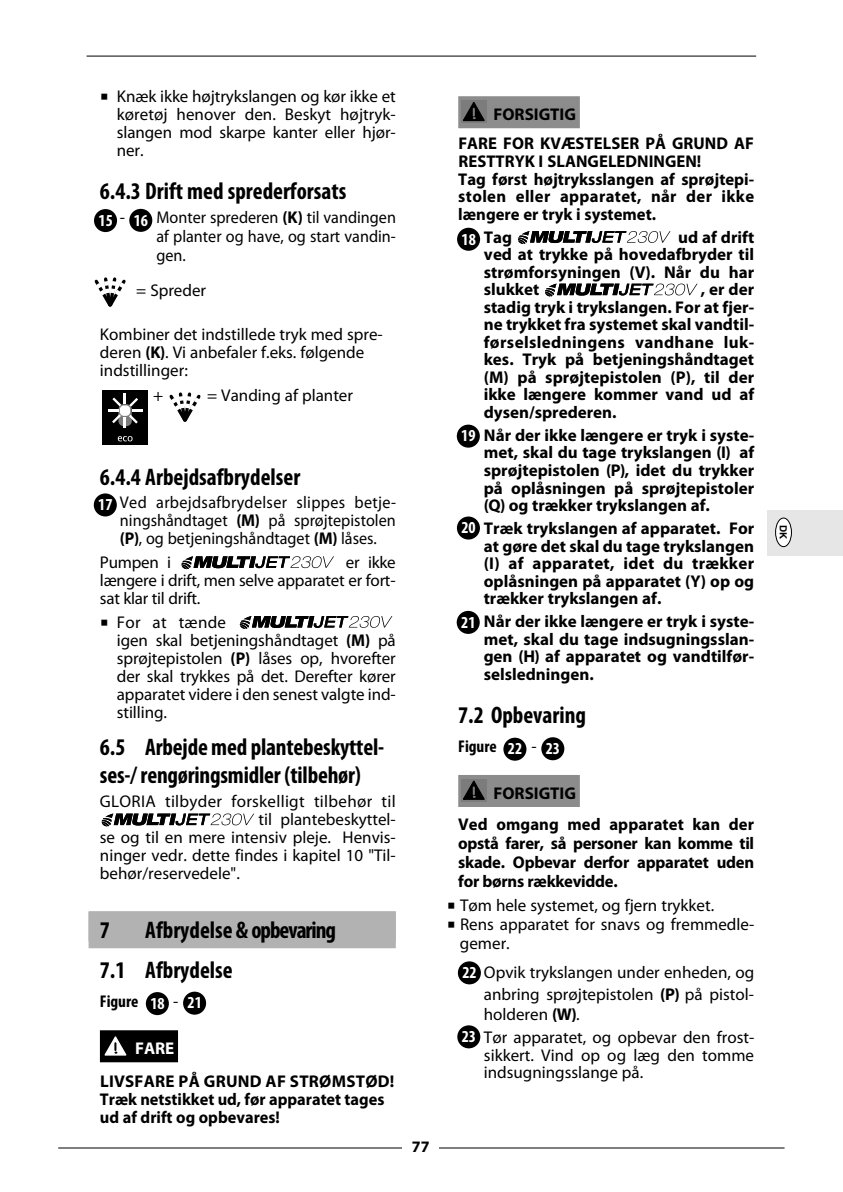
<style>
.page{position:relative;width:843px;height:1192px;background:#fff}
.page>*{position:absolute;margin:0;border:0;box-sizing:border-box;transform-origin:0 0}
.t1{font:700 condensed 24px/28.8px "Myriad Pro";color:#000}
.t2{font:700 17px/17.6px "Myriad Pro";color:#000;text-align:justify}
.t3{font:17px/18px "Myriad Pro";color:#000;text-align:justify}
.t4{font:17px/18px "Myriad Pro";color:#000;text-align:justify;scale:.95 1}
.t5{font:700 condensed 17px "Myriad Pro";color:#000}
.t6{font:700 17px "Myriad Pro";color:#fff}
.t7{font:700 condensed 16.8px "Myriad Pro";color:#fff}
.t8{font:700 16px "Myriad Pro";color:#000}
.t9{font:700 9.8px "Helvetica";color:#000}
.s1{font-weight:700}
.s2{font-weight:700;font-stretch:condensed;font-size:16.8px;color:#fff}
</style>
<div class="page">
<hr style="left:58px;top:1147px;width:726px;height:1px;background:#000">
<div style="left:402px;top:1129px;width:37px;height:37px;background:#fff"></div>
<hr style="left:86px;top:56px;width:669px;height:1px;background:#000">
<div style="left:767px;top:510px;width:75px;height:45px;background:#e6e6e6"></div>
<div style="left:775px;top:518px;width:16px;height:28px;background:#fff;border-radius:50%"></div>
<div style="left:775px;top:517px;width:16px;height:30px;border:1px solid #000;border-radius:50%"></div>
<div style="left:88px;top:911px;width:307px;height:30px;background:#bdbdbd"></div>
<div style="left:88px;top:912px;width:307px;height:36px;background:#b2b2b2"></div>
<div style="left:100px;top:1030px;width:78px;height:32px;background:#000"></div>
<div style="left:458px;top:96px;width:121px;height:32px;background:#8c8c8c"></div>
<div style="left:458px;top:775px;width:121px;height:32px;background:#8c8c8c"></div>
<svg style="left:102px;top:813px;width:152px;height:13px"></svg>
<svg style="left:461px;top:122px;width:25px;height:1px"></svg>
<svg style="left:461px;top:100px;width:25px;height:22px"></svg>
<svg style="left:94px;top:277px;width:32px;height:30px"></svg>
<svg style="left:169px;top:392px;width:32px;height:30px"></svg>
<svg style="left:181px;top:556px;width:153px;height:13px"></svg>
<svg style="left:240px;top:616px;width:152px;height:13px"></svg>
<svg style="left:518px;top:231px;width:152px;height:13px"></svg>
<svg style="left:545px;top:283px;width:152px;height:13px"></svg>
<svg style="left:538px;top:735px;width:28px;height:27px"></svg>
<div style="left:541px;top:737px;width:23px;height:23px;background:#000;border-radius:50%"></div>
<svg style="left:501px;top:735px;width:28px;height:27px"></svg>
<div style="left:503px;top:737px;width:23px;height:23px;background:#000;border-radius:50%"></div>
<div style="left:94px;top:209px;width:23px;height:23px;background:#000;border-radius:50%"></div>
<svg style="left:127px;top:206px;width:27px;height:28px"></svg>
<div style="left:129px;top:209px;width:23px;height:23px;background:#000;border-radius:50%"></div>
<div style="left:102px;top:390px;width:45px;height:54px;background:#000"></div>
<svg style="left:118px;top:436px;width:14px;height:5px"></svg>
<svg style="left:108px;top:393px;width:34px;height:34px"></svg>
<svg style="left:90px;top:491px;width:28px;height:28px"></svg>
<div style="left:94px;top:493px;width:23px;height:23px;background:#000;border-radius:50%"></div>
<svg style="left:461px;top:779px;width:25px;height:22px"></svg>
<svg style="left:144px;top:990px;width:27px;height:27px"></svg>
<div style="left:146px;top:992px;width:23px;height:23px;background:#000;border-radius:50%"></div>
<svg style="left:180px;top:988px;width:28px;height:27px"></svg>
<div style="left:183px;top:991px;width:23px;height:23px;background:#000;border-radius:50%"></div>
<svg style="left:104px;top:1036px;width:23px;height:20px"></svg>
<svg style="left:454px;top:226px;width:28px;height:27px"></svg>
<div style="left:457px;top:228px;width:23px;height:23px;background:#000;border-radius:50%"></div>
<svg style="left:454px;top:422px;width:28px;height:28px"></svg>
<div style="left:456px;top:424px;width:23px;height:23px;background:#000;border-radius:50%"></div>
<svg style="left:454px;top:515px;width:28px;height:28px"></svg>
<div style="left:456px;top:516px;width:23px;height:23px;background:#000;border-radius:50%"></div>
<svg style="left:454px;top:608px;width:28px;height:28px"></svg>
<div style="left:456px;top:611px;width:23px;height:23px;background:#000;border-radius:50%"></div>
<svg style="left:454px;top:958px;width:28px;height:28px"></svg>
<div style="left:457px;top:961px;width:23px;height:23px;background:#000;border-radius:50%"></div>
<svg style="left:454px;top:1023px;width:28px;height:28px"></svg>
<div style="left:457px;top:1025px;width:23px;height:23px;background:#000;border-radius:50%"></div>
<p class="t3" style="left:117px;top:88px;width:280px;text-indent:-17px">▪ Knæk ikke højtrykslangen og kør ikke et køretøj henover den. Beskyt højtryk&shy;slangen mod skarpe kanter eller hjør&shy;ner.</p>
<h1 class="t1" style="left:100px;top:178px;width:248px">6.4.3 Drift med sprederforsats</h1>
<p class="t3" style="left:156px;top:208px;width:241px;line-height:19px;text-indent:-36px">- Monter sprederen <span class="s1">(K)</span> til vandingen af planter og have, og start vandin&shy;gen.</p>
<p class="t3" style="left:136px;top:282px;width:71px">= Spreder</p>
<p class="t3" style="left:100px;top:326px;width:284px;text-align:left">Kombiner det indstillede tryk med spre&shy;deren <span class="s1">(K)</span>. Vi anbefaler f.eks. følgende indstillinger:</p>
<p class="t3" style="left:153px;top:387px;width:12px">+</p>
<p class="t3" style="left:207px;top:387px;width:147px">= Vanding af planter</p>
<p class="t7" style="left:98px;top:210px;width:51px">15 16</p>
<h1 class="t1" style="left:100px;top:464px;width:202px">6.4.4 Arbejdsafbrydelser</h1>
<p class="t4" style="left:120px;top:494px;width:292px">Ved arbejdsafbrydelser slippes betje&shy;ningshåndtaget <span class="s1">(M)</span> på sprøjtepistolen <span class="s1">(P)</span>, og betjeningshåndtaget <span class="s1">(M)</span> låses.</p>
<p class="t3" style="left:100px;top:553px;width:73px">Pumpen i</p>
<p class="t7" style="left:98px;top:494px;width:16px">17</p>
<p class="t3" style="left:100px;top:553px;width:297px;text-indent:246px">er ikke længere i drift, men selve apparatet er fort&shy;sat klar til drift.</p>
<p class="t3" style="left:117px;top:613px;width:280px;text-align:left;text-indent:-17px">▪ For at tænde<br>igen skal betjeningshåndtaget <span class="s1">(M)</span> på sprøjtepistolen <span class="s1">(P)</span> låses op, hvorefter der skal trykkes på det. Derefter kører apparatet videre i den senest valgte ind&shy;stilling.</p>
<h1 class="t1" style="left:100px;top:734px;width:286px">6.5 Arbejde med plantebeskyttel&shy;ses-/ rengøringsmidler (tilbehør)</h1>
<p class="t3" style="left:100px;top:792px;width:297px">GLORIA tilbyder forskelligt tilbehør til</p>
<p class="t3" style="left:258px;top:810px;width:139px">til plantebeskyttel-</p>
<p class="t3" style="left:100px;top:828px;width:297px">se og til en mere intensiv pleje. Henvis-</p>
<p class="t3" style="left:100px;top:846px;width:297px">ninger vedr. dette findes i kapitel 10 "Til-</p>
<p class="t3" style="left:100px;top:864px;width:141px">behør/reservedele".</p>
<h1 class="t1" style="left:100px;top:912px;width:237px;line-height:39.4px;text-indent:45px">Afbrydelse &amp; opbevaring<br>7.1 Afbrydelse</h1>
<p class="t5" style="left:100px;top:994px;width:40px">Figure</p>
<p class="t3" style="left:173px;top:992px;width:7px">-</p>
<p class="t6" style="left:135px;top:1038px;width:41px">FARE</p>
<p class="t2" style="left:100px;top:1071px;width:296px;line-height:18.2px;text-align:left">LIVSFARE PÅ GRUND AF STRØMSTØD!<br>Træk netstikket ud, før apparatet tages ud af drift og opbevares!</p>
<h1 class="t1" style="left:100px;top:917px;width:12px">7</h1>
<p class="t7" style="left:150px;top:993px;width:16px">18</p>
<p class="t7" style="left:187px;top:992px;width:16px">21</p>
<p class="t8" style="left:412px;top:1137px;width:19px">77</p>
<p class="t2" style="left:458px;top:100px;width:297px;line-height:29.4px;text-indent:35px">FORSIGTIG<br>FARE FOR KVÆSTELSER PÅ GRUND AF</p>
<p class="t2" style="left:458px;top:152px;width:297px;text-align:left">RESTTRYK I SLANGELEDNINGEN!<br>Tag først højtryksslangen af sprøjtepi&shy;stolen eller apparatet, når der ikke længere er tryk i systemet.</p>
<p class="t2" style="left:484px;top:228px;width:30px">Tag</p>
<p class="t2" style="left:483px;top:228px;width:272px;text-indent:194px">ud af drift ved at trykke på hovedafbryder til strømforsyningen (V). Når du har slukket</p>
<p class="t7" style="left:461px;top:229px;width:16px">18</p>
<p class="t2" style="left:483px;top:281px;width:272px;text-indent:217px">, er der stadig tryk i trykslangen. For at fjer&shy;ne trykket fra systemet skal vandtil&shy;førselsledningens vandhane luk&shy;kes. Tryk på betjeningshåndtaget (M) på sprøjtepistolen (P), til der ikke længere kommer vand ud af dysen/sprederen.</p>
<p class="t2" style="left:483px;top:426px;width:272px">Når der ikke længere er tryk i syste&shy;met, skal du tage trykslangen (I) af sprøjtepistolen (P), idet du trykker på oplåsningen på sprøjtepistoler (Q) og trækker trykslangen af.</p>
<p class="t2" style="left:483px;top:519px;width:272px">Træk trykslangen af apparatet. For at gøre det skal du tage trykslangen (I) af apparatet, idet du trækker oplåsningen på apparatet (Y) op og trækker trykslangen af.</p>
<p class="t2" style="left:483px;top:613px;width:272px">Når der ikke længere er tryk i syste&shy;met, skal du tage indsugningsslan&shy;gen (H) af apparatet og vandtilfør&shy;selsledningen.</p>
<h1 class="t1" style="left:458px;top:702px;width:129px">7.2 Opbevaring</h1>
<p class="t5" style="left:458px;top:739px;width:40px">Figure</p>
<p class="t3" style="left:531px;top:737px;width:7px">-</p>
<p class="t2" style="left:458px;top:777px;width:297px;line-height:30.8px;text-indent:35px">FORSIGTIG<br>Ved omgang med apparatet kan der</p>
<p class="t2" style="left:458px;top:833px;width:297px;line-height:19px">opstå farer, så personer kan komme til skade. Opbevar derfor apparatet uden for børns rækkevidde.</p>
<p class="t3" style="left:446px;top:897px;width:269px">▪ Tøm hele systemet, og fjern trykket.</p>
<p class="t3" style="left:459px;top:915px;width:296px;line-height:19px;text-indent:-13px">▪ Rens apparatet for snavs og fremmedle&shy;gemer.</p>
<p class="t3" style="left:483px;top:962px;width:272px;line-height:21px;text-indent:-21px"><span class="s2">22</span> Opvik trykslangen under enheden, og anbring sprøjtepistolen <span class="s1">(P)</span> på pistol&shy;holderen <span class="s1">(W)</span>.</p>
<p class="t3" style="left:483px;top:1029px;width:272px">Tør apparatet, og opbevar den frost&shy;sikkert. Vind op og læg den tomme indsugningsslange på.</p>
<p class="t7" style="left:461px;top:426px;width:16px">19</p>
<p class="t7" style="left:461px;top:517px;width:16px">20</p>
<p class="t7" style="left:461px;top:612px;width:16px">21</p>
<p class="t7" style="left:507px;top:738px;width:16px">22</p>
<p class="t7" style="left:545px;top:738px;width:16px">23</p>
<p class="t7" style="left:461px;top:1026px;width:16px">23</p>
<p class="t9" style="left:788px;top:525px;width:16px;rotate:90deg">DK</p>
</div>
